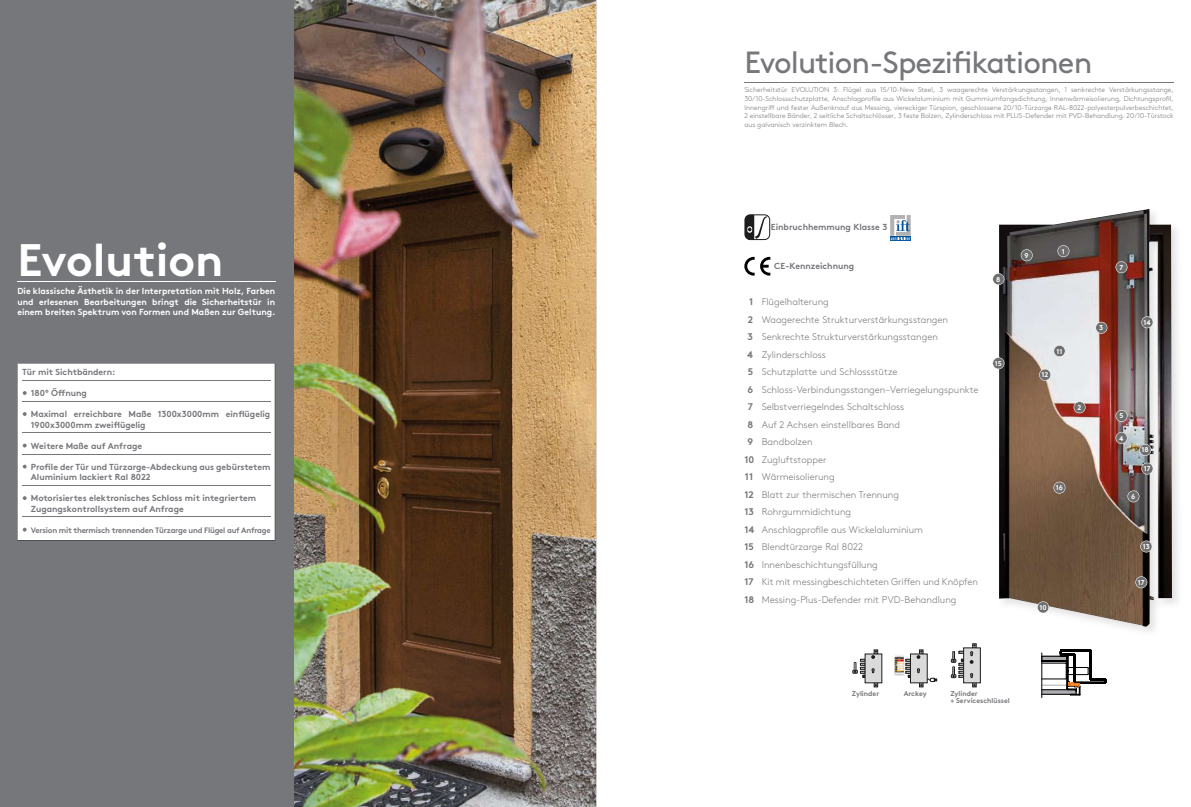
<style>
.page{position:relative;width:1191px;height:807px;background:#fff}
.page>*{position:absolute;margin:0;border:0;box-sizing:border-box;transform-origin:0 0}
.t1{font:700 45.5px "Brown";color:#fff}
.t2{font:30.62px "Brown";letter-spacing:-.03em;color:#76777b}
.t3{font:300 9.62px "Brown";color:#76777b}
.t4{font:700 8.75px/10.5px "Brown";color:#76777b}
.t5{font:700 8.75px/10.5px "Brown";color:#fff;text-align:justify}
.t6{font:700 7.88px "Brown";letter-spacing:-.03em;color:#76777b}
.t7{font:300 7px/8.8px "Brown";color:#76777b;text-align:justify}
.t8{font:700 7px/7px "Brown";color:#76777b}
.t9{font:700 7px "Brown";color:#fff}
.s1{font-weight:700}
</style>
<div class="page">
<img style="left:293px;top:0;width:303px;height:806px">
<div style="left:0;top:0;width:293px;height:806px;background:#76777b"></div>
<div style="left:17px;top:363px;width:258px;height:177px;background:#fff"></div>
<hr style="left:22px;top:380px;width:248px;height:1px;background:#76777b">
<hr style="left:22px;top:401px;width:248px;height:1px;background:#76777b">
<hr style="left:22px;top:432px;width:248px;height:1px;background:#76777b">
<hr style="left:22px;top:454px;width:248px;height:1px;background:#76777b">
<hr style="left:22px;top:485px;width:248px;height:1px;background:#76777b">
<hr style="left:22px;top:516px;width:248px;height:1px;background:#76777b">
<hr style="left:17px;top:281px;width:259px;height:1px;background:#fff">
<img style="left:1122px;top:227px;width:56px;height:405px">
<img style="left:999px;top:209px;width:173px;height:417px">
<div style="left:744px;top:214px;width:26px;height:26px;border:1px solid #1d1d1b;border-radius:5px"></div>
<svg style="left:745px;top:215px;width:22px;height:24px"></svg>
<hr style="left:890px;top:237px;width:20px;height:4px;background:#0959a4">
<svg style="left:890px;top:215px;width:20px;height:25px"></svg>
<svg style="left:744px;top:257px;width:10px;height:18px"></svg>
<svg style="left:760px;top:257px;width:10px;height:18px"></svg>
<svg style="left:1057px;top:245px;width:12px;height:12px"></svg>
<svg style="left:1020px;top:249px;width:12px;height:12px"></svg>
<svg style="left:992px;top:273px;width:12px;height:12px"></svg>
<svg style="left:1115px;top:261px;width:12px;height:12px"></svg>
<svg style="left:1073px;top:401px;width:12px;height:12px"></svg>
<svg style="left:1115px;top:432px;width:12px;height:11px"></svg>
<svg style="left:1127px;top:490px;width:12px;height:12px"></svg>
<svg style="left:1115px;top:410px;width:12px;height:11px"></svg>
<svg style="left:1037px;top:601px;width:12px;height:12px"></svg>
<svg style="left:1140px;top:540px;width:12px;height:12px"></svg>
<svg style="left:1039px;top:368px;width:12px;height:12px"></svg>
<svg style="left:1141px;top:316px;width:12px;height:12px"></svg>
<svg style="left:992px;top:357px;width:12px;height:12px"></svg>
<svg style="left:1053px;top:481px;width:12px;height:12px"></svg>
<svg style="left:1135px;top:576px;width:12px;height:12px"></svg>
<svg style="left:1139px;top:443px;width:12px;height:12px"></svg>
<svg style="left:1141px;top:462px;width:12px;height:12px"></svg>
<svg style="left:1053px;top:345px;width:12px;height:12px"></svg>
<svg style="left:1095px;top:321px;width:12px;height:12px"></svg>
<svg style="left:1041px;top:649px;width:64px;height:48px"></svg>
<svg style="left:873px;top:682px;width:5px;height:4px"></svg>
<div style="left:865px;top:653px;width:17px;height:29px;background:#dadada"></div>
<svg style="left:871px;top:649px;width:7px;height:9px"></svg>
<svg style="left:852px;top:658px;width:13px;height:19px"></svg>
<svg style="left:904px;top:649px;width:33px;height:37px"></svg>
<svg style="left:950px;top:643px;width:31px;height:43px"></svg>
<div style="left:931px;top:660px;width:6px;height:14px;background:#fff"></div>
<img style="left:894px;top:655px;width:10px;height:21px">
<svg style="left:23px;top:391px;width:4px;height:3px"></svg>
<svg style="left:23px;top:412px;width:4px;height:3px"></svg>
<svg style="left:23px;top:443px;width:4px;height:4px"></svg>
<svg style="left:23px;top:464px;width:4px;height:4px"></svg>
<svg style="left:23px;top:496px;width:4px;height:3px"></svg>
<svg style="left:23px;top:527px;width:4px;height:4px"></svg>
<hr style="left:744px;top:82px;width:429px;height:1px;background:#76777b">
<h1 class="t1" style="left:17px;top:223px;width:208px">Evolution</h1>
<p class="t5" style="left:17px;top:284px;width:260px">Die klassische Ästhetik in der Interpretation mit Holz, Farben und erlesenen Bearbeitungen bringt die Sicherheitstür in einem breiten Spektrum von Formen und Maßen zur Geltung.</p>
<p class="t4" style="left:22px;top:365px;width:95px">Tür mit Sichtbändern:</p>
<p class="t4" style="left:31px;top:386px;width:58px">180° Öffnung</p>
<p class="t4" style="left:31px;top:407px;width:241px">Maximal erreichbare Maße 1300x3000mm einflügelig<br>1900x3000mm zweiflügelig</p>
<p class="t4" style="left:31px;top:439px;width:113px">Weitere Maße auf Anfrage</p>
<p class="t4" style="left:31px;top:460px;width:241px">Profile der Tür und Türzarge-Abdeckung aus gebürstetem<br>Aluminium lackiert Ral 8022</p>
<p class="t4" style="left:31px;top:491px;width:227px">Motorisiertes elektronisches Schloss mit integriertem<br>Zugangskontrollsystem auf Anfrage</p>
<p class="t6" style="left:31px;top:523px;width:241px">Version mit thermisch trennenden Türzarge und Flügel auf Anfrage</p>
<h2 class="t2" style="left:744px;top:39px;width:349px">Evolution-Spezifikationen</h2>
<p class="t7" style="left:744px;top:85px;width:431px">Sicherheitstür EVOLUTION 3: Flügel aus 15/10-New Steel, 3 waagerechte Verstärkungsstangen, 1 senkrechte Verstärkungsstange, 30/10-Schlossschutzplatte, Anschlagprofile aus Wickelaluminium mit Gummiumfangsdichtung, Innenwärmeisolierung, Dichtungsprofil, Innengriff und fester Außenknauf aus Messing, viereckiger Türspion, geschlossene 20/10-Türzarge RAL-8022-polyesterpulverbeschichtet, 2 einstellbare Bänder, 2 seitliche Schaltschlösser, 3 feste Bolzen, Zylinderschloss mit PLUS-Defender mit PVD-Behandlung. 20/10-Türstock aus galvanisch verzinktem Blech.</p>
<p class="t4" style="left:771px;top:221px;width:118px">Einbruchhemmung Klasse 3</p>
<p class="t4" style="left:774px;top:260px;width:81px">CE-Kennzeichnung</p>
<p class="t3" style="left:749px;top:294px;width:81px"><span class="s1">1</span> Flügelhalterung</p>
<p class="t3" style="left:748px;top:312px;width:202px"><span class="s1">2</span> Waagerechte Strukturverstärkungsstangen</p>
<p class="t3" style="left:747px;top:329px;width:192px"><span class="s1">3</span> Senkrechte Strukturverstärkungsstangen</p>
<p class="t3" style="left:747px;top:347px;width:80px"><span class="s1">4</span> Zylinderschloss</p>
<p class="t3" style="left:747px;top:364px;width:151px"><span class="s1">5</span> Schutzplatte und Schlossstütze</p>
<p class="t3" style="left:747px;top:382px;width:233px"><span class="s1">6</span> Schloss-Verbindungsstangen–Verriegelungspunkte</p>
<p class="t3" style="left:748px;top:399px;width:158px"><span class="s1">7</span> Selbstverriegelndes Schaltschloss</p>
<p class="t3" style="left:747px;top:417px;width:154px"><span class="s1">8</span> Auf 2 Achsen einstellbares Band</p>
<p class="t3" style="left:747px;top:434px;width:67px"><span class="s1">9</span> Bandbolzen</p>
<p class="t3" style="left:744px;top:452px;width:84px"><span class="s1">10</span> Zugluftstopper</p>
<p class="t3" style="left:745px;top:469px;width:91px"><span class="s1">11</span> Wärmeisolierung</p>
<p class="t3" style="left:744px;top:487px;width:156px"><span class="s1">12</span> Blatt zur thermischen Trennung</p>
<p class="t3" style="left:744px;top:504px;width:108px"><span class="s1">13</span> Rohrgummidichtung</p>
<p class="t3" style="left:744px;top:522px;width:180px"><span class="s1">14</span> Anschlagprofile aus Wickelaluminium</p>
<p class="t3" style="left:744px;top:539px;width:120px"><span class="s1">15</span> Blendtürzarge Ral 8022</p>
<p class="t3" style="left:744px;top:557px;width:135px"><span class="s1">16</span> Innenbeschichtungsfüllung</p>
<p class="t3" style="left:744px;top:574px;width:235px"><span class="s1">17</span> Kit mit messingbeschichteten Griffen und Knöpfen</p>
<p class="t3" style="left:744px;top:592px;width:214px"><span class="s1">18</span> Messing-Plus-Defender mit PVD-Behandlung</p>
<p class="t9" style="left:996px;top:273px;width:6px">8</p>
<p class="t9" style="left:994px;top:357px;width:8px">15</p>
<p class="t9" style="left:1024px;top:249px;width:6px">9</p>
<p class="t9" style="left:1061px;top:245px;width:4px">1</p>
<p class="t9" style="left:1119px;top:261px;width:5px">7</p>
<p class="t9" style="left:1041px;top:369px;width:8px">12</p>
<p class="t9" style="left:1056px;top:345px;width:7px">11</p>
<p class="t9" style="left:1077px;top:401px;width:5px">2</p>
<p class="t9" style="left:1055px;top:481px;width:9px">16</p>
<p class="t9" style="left:1039px;top:601px;width:9px">10</p>
<p class="t9" style="left:1099px;top:322px;width:6px">3</p>
<p class="t9" style="left:1143px;top:316px;width:9px">14</p>
<p class="t9" style="left:1119px;top:410px;width:5px">5</p>
<p class="t9" style="left:1119px;top:432px;width:6px">4</p>
<p class="t9" style="left:1141px;top:444px;width:9px">18</p>
<p class="t9" style="left:1143px;top:462px;width:8px">17</p>
<p class="t9" style="left:1131px;top:490px;width:6px">6</p>
<p class="t9" style="left:1142px;top:540px;width:8px">13</p>
<p class="t9" style="left:1137px;top:576px;width:8px">17</p>
<p class="t8" style="left:852px;top:688px;width:29px">Zylinder</p>
<p class="t8" style="left:903px;top:688px;width:25px">Arckey</p>
<p class="t8" style="left:950px;top:688px;width:61px">Zylinder<br>+ Serviceschlüssel</p>
</div>
